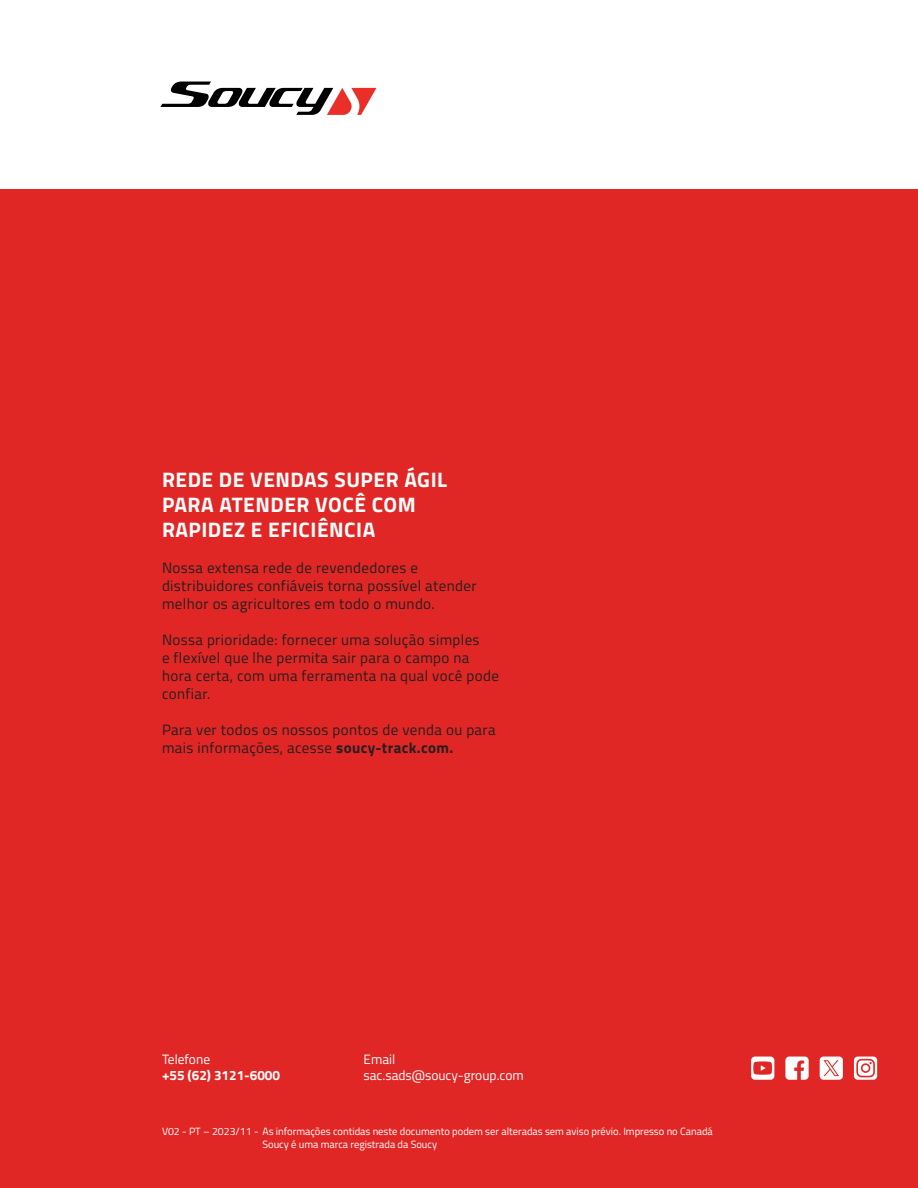
<style>
.page{position:relative;width:918px;height:1188px;background:#fff}
.page>*{position:absolute;margin:0;border:0;box-sizing:border-box;transform-origin:0 0}
.t1{font:700 21px/25.2px "Titillium Web";letter-spacing:.025em;color:#fff}
.t2{font:15px/18px "Titillium Web";letter-spacing:.025em;color:#231f20}
.t3{font:13.5px/16.2px "Titillium Web";color:#fff}
.t4{font:700 13.5px "Titillium Web";color:#fff}
.t5{font:10.5px/12.6px "Titillium Web";color:#fff}
.s1{font-weight:700}
</style>
<div class="page">
<div style="left:0;top:189px;width:918px;height:999px;background:#e12725"></div>
<svg style="left:820px;top:1057px;width:23px;height:23px"></svg>
<svg style="left:751px;top:1057px;width:23px;height:23px"></svg>
<svg style="left:854px;top:1057px;width:23px;height:23px"></svg>
<svg style="left:785px;top:1057px;width:24px;height:23px"></svg>
<svg style="left:160px;top:82px;width:216px;height:33px"></svg>
<h1 class="t1" style="left:162px;top:466px;width:287px">REDE DE VENDAS SUPER ÁGIL<br>PARA ATENDER VOCÊ COM<br>RAPIDEZ E EFICIÊNCIA</h1>
<p class="t2" style="left:162px;top:558px;width:316px">Nossa extensa rede de revendedores e distribuidores confiáveis torna possível atender melhor os agricultores em todo o mundo.</p>
<p class="t2" style="left:162px;top:630px;width:338px">Nossa prioridade: fornecer uma solução simples<br>e flexível que lhe permita sair para o campo na hora certa, com uma ferramenta na qual você pode confiar.</p>
<p class="t2" style="left:162px;top:720px;width:335px">Para ver todos os nossos pontos de venda ou para mais informações, acesse <span class="s1">soucy-track.com.</span></p>
<p class="t3" style="left:162px;top:1050px;width:50px">Telefone</p>
<p class="t4" style="left:162px;top:1065px;width:120px">+55 (62) 3121-6000</p>
<p class="t3" style="left:364px;top:1050px;width:162px">Email sac.sads@soucy-group.com</p>
<p class="t5" style="left:262px;top:1124px;width:452px;text-indent:-100px">V02 - PT – 2023/11 - As informações contidas neste documento podem ser alteradas sem aviso prévio. Impresso no Canadá<br>Soucy é uma marca registrada da Soucy</p>
</div>
